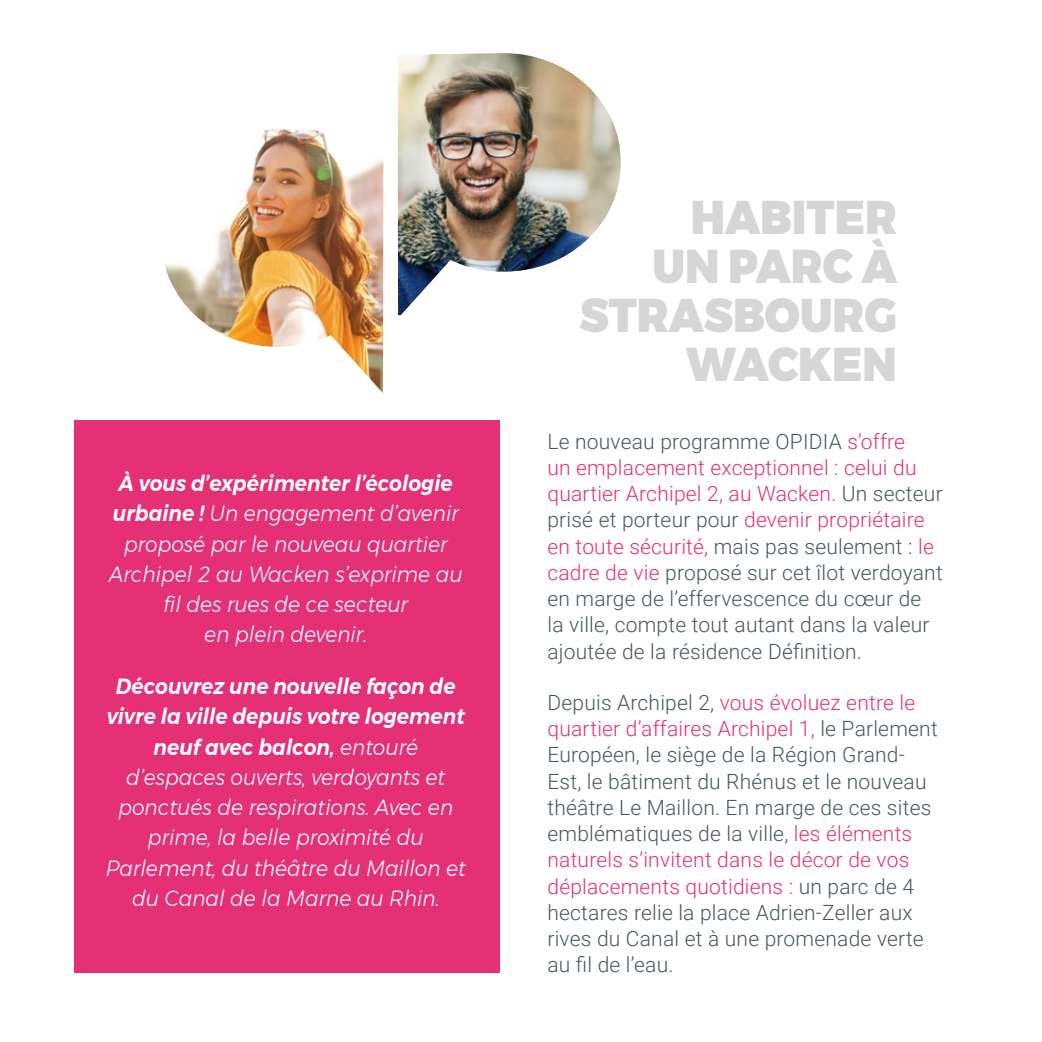
<style>
.page{position:relative;width:1042px;height:1042px;background:#fff}
.page>*{position:absolute;margin:0;border:0;box-sizing:border-box;transform-origin:0 0}
.t1{font:900 47.25px/49px "Montserrat";color:#d6d6d7;text-align:right;scale:.93 1}
.t2{font:italic 300 21.88px/30.3px "Montserrat";color:#fff;text-align:center;scale:.92 1}
.t3{font:300 21px/26.2px "Roboto";letter-spacing:.01em;color:#46575d}
.s1{font-weight:600}
.s2{color:#e53076}
</style>
<div class="page">
<img style="left:398px;top:53px;width:223px;height:262px">
<img style="left:165px;top:129px;width:218px;height:264px">
<div style="left:74px;top:420px;width:425px;height:552px;background:#e53076"></div>
<p class="t2" style="left:109px;top:468px;width:386px"><span class="s1">À vous d’expérimenter l’écologie urbaine !</span> Un engagement d’avenir proposé par le nouveau quartier<br>Archipel 2 au Wacken s’exprime au fil des rues de ce secteur<br>en plein devenir.</p>
<p class="t2" style="left:106px;top:671px;width:393px"><span class="s1">Découvrez une nouvelle façon de vivre la ville depuis votre logement neuf avec balcon,</span> entouré d’espaces ouverts, verdoyants et ponctués de respirations. Avec en prime, la belle proximité du<br>Parlement, du théâtre du Maillon et du Canal de la Marne au Rhin.</p>
<h1 class="t1" style="left:579px;top:194px;width:343px">HABITER<br>UN PARC À<br>STRASBOURG<br>WACKEN</h1>
<p class="t3" style="left:547px;top:427px;width:397px">Le nouveau programme OPIDIA <span class="s2">s’offre<br>un emplacement exceptionnel : celui du quartier Archipel 2, au Wacken.</span> Un secteur prisé et porteur pour <span class="s2">devenir propriétaire en toute sécurité,</span> mais pas seulement : <span class="s2">le cadre de vie</span> proposé sur cet îlot verdoyant en marge de l’effervescence du cœur de la ville, compte tout autant dans la valeur ajoutée de la résidence Définition.</p>
<p class="t3" style="left:547px;top:688px;width:392px">Depuis Archipel 2, <span class="s2">vous évoluez entre le quartier d’affaires Archipel 1,</span> le Parlement Européen, le siège de la Région Grand-Est, le bâtiment du Rhénus et le nouveau théâtre Le Maillon. En marge de ces sites emblématiques de la ville, <span class="s2">les éléments naturels s’invitent dans le décor de vos déplacements quotidiens :</span> un parc de 4 hectares relie la place Adrien-Zeller aux rives du Canal et à une promenade verte au fil de l’eau.</p>
</div>
